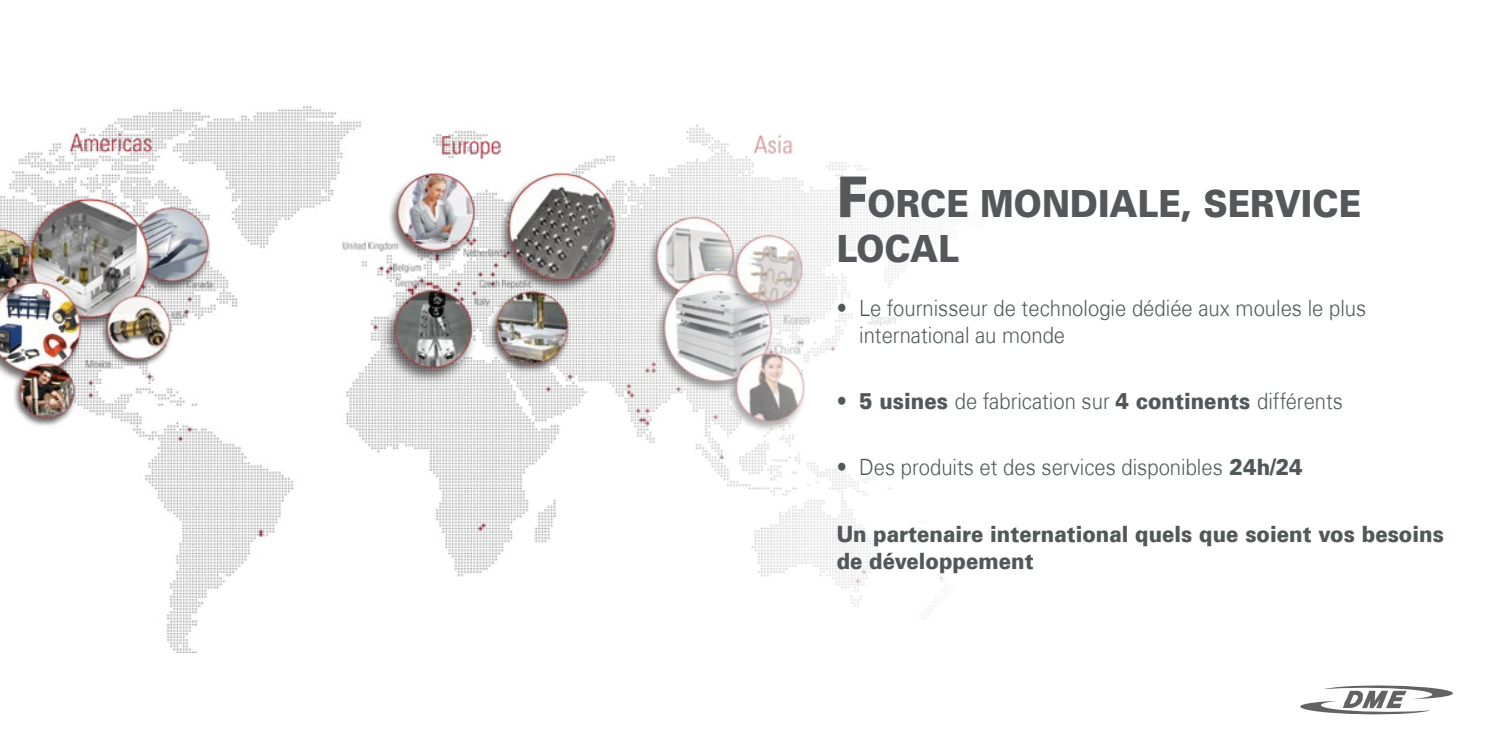
<style>
.page{position:relative;width:1489px;height:745px;background:#fff}
.page>*{position:absolute;margin:0;border:0;box-sizing:border-box;transform-origin:0 0}
.t1{font:900 37.5px/45px "Univers Com 75";color:#55575a;scale:.9 1}
.t2{font:300 22.5px/27px "Univers Com 45";color:#52575a;scale:.9 1}
.t3{font:900 22.5px/27px "Univers Com 75";color:#52575a;scale:.9 1}
.s1{font-size:56.25px}
.s2{font-family:"Univers Com 75";font-weight:900}
</style>
<div class="page">
<svg style="left:1300px;top:685px;width:153px;height:29px"></svg>
<img style="left:0;top:106px;width:957px;height:546px">
<h1 class="t1" style="left:836px;top:181px;width:584px"><span class="s1">F</span>ORCE MONDIALE, SERVICE<br>LOCAL</h1>
<p class="t2" style="left:859px;top:294px;width:565px;text-indent:-22px">• Le fournisseur de technologie dédiée aux moules le plus international au monde</p>
<p class="t2" style="left:836px;top:387px;width:564px"><span class="s2">• 5 usines</span> de fabrication sur <span class="s2">4 continents</span> différents</p>
<p class="t2" style="left:836px;top:453px;width:519px">• Des produits et des services disponibles <span class="s2">24h/24</span></p>
<p class="t3" style="left:836px;top:519px;width:676px">Un partenaire international quels que soient vos besoins de développement</p>
</div>
